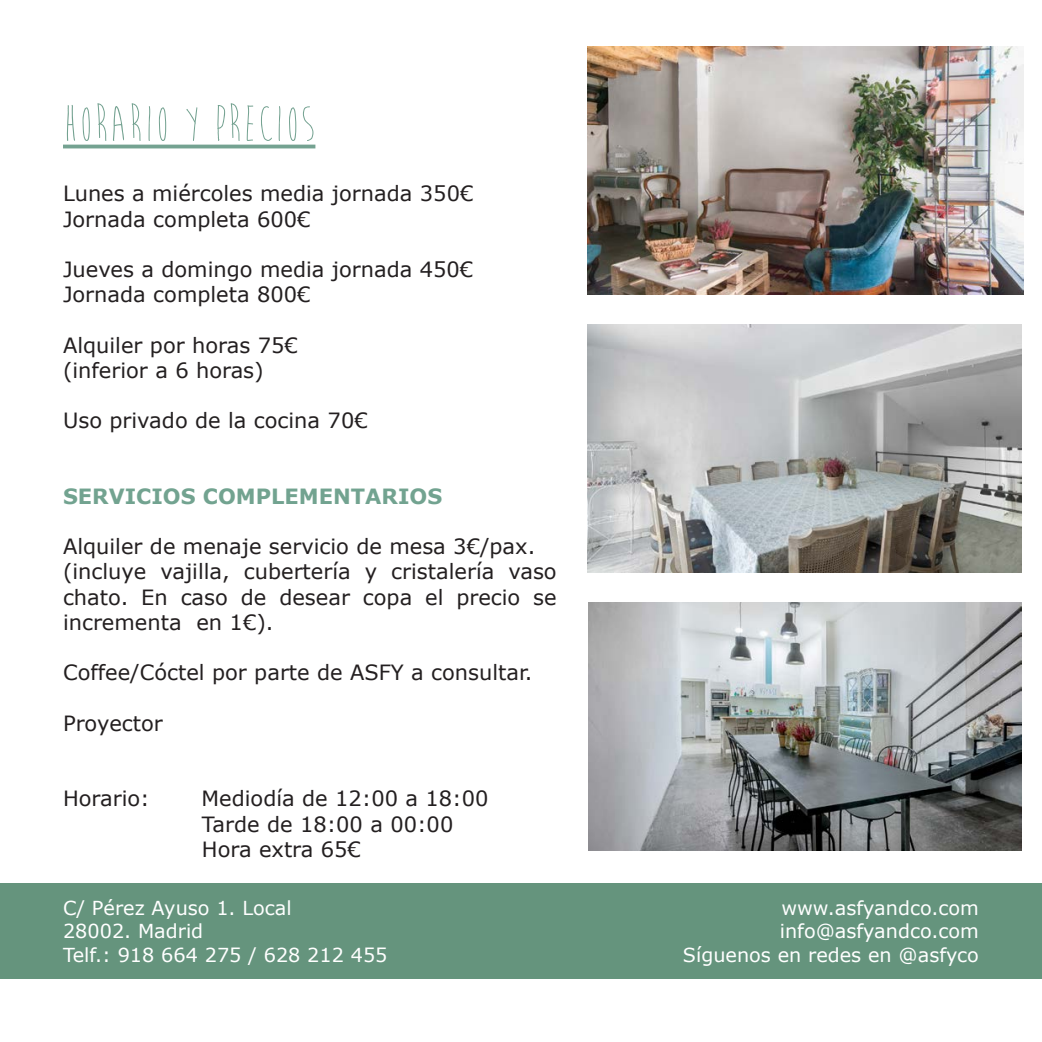
<style>
.page{position:relative;width:1042px;height:1042px;background:#fff}
.page>*{position:absolute;margin:0;border:0;box-sizing:border-box;transform-origin:0 0}
.t1{font:52.5px "Brain Flower";color:#74a291}
.t2{font:21px/25.2px "Verdana";color:#231f20;text-align:justify}
.t3{font:700 21px "Verdana";color:#72a390}
.t4{font:19.25px/23.1px "Verdana";color:#fff}
</style>
<div class="page">
<div style="left:0;top:883px;width:1042px;height:96px;background:#65947d"></div>
<img style="left:587px;top:47px;width:436px;height:248px">
<img style="left:587px;top:324px;width:434px;height:248px">
<img style="left:588px;top:603px;width:433px;height:248px">
<hr style="left:63px;top:145px;width:252px;height:3px;background:#74a291">
<p class="t1" style="left:63px;top:97px;width:254px">HORARIO Y PRECIOS</p>
<p class="t2" style="left:63px;top:181px;width:412px">Lunes a miércoles media jornada 350€</p>
<p class="t2" style="left:63px;top:207px;width:249px">Jornada completa 600€</p>
<p class="t2" style="left:63px;top:257px;width:412px">Jueves a domingo media jornada 450€</p>
<p class="t2" style="left:63px;top:282px;width:249px">Jornada completa 800€</p>
<p class="t2" style="left:63px;top:333px;width:236px">Alquiler por horas 75€</p>
<p class="t2" style="left:63px;top:358px;width:202px">(inferior a 6 horas)</p>
<p class="t2" style="left:63px;top:408px;width:306px">Uso privado de la cocina 70€</p>
<p class="t3" style="left:63px;top:482px;width:381px">SERVICIOS COMPLEMENTARIOS</p>
<p class="t2" style="left:63px;top:534px;width:474px">Alquiler de menaje servicio de mesa 3€/pax.</p>
<p class="t2" style="left:63px;top:559px;width:495px">(incluye vajilla, cubertería y cristalería vaso chato. En caso de desear copa el precio se incrementa en 1€).</p>
<p class="t2" style="left:63px;top:660px;width:471px">Coffee/Cóctel por parte de ASFY a consultar.</p>
<p class="t2" style="left:63px;top:711px;width:101px">Proyector</p>
<p class="t2" style="left:63px;top:786px;width:88px">Horario:</p>
<p class="t2" style="left:201px;top:786px;width:288px">Mediodía de 12:00 a 18:00</p>
<p class="t2" style="left:202px;top:811px;width:253px">Tarde de 18:00 a 00:00</p>
<p class="t2" style="left:202px;top:837px;width:161px">Hora extra 65€</p>
<p class="t4" style="left:63px;top:897px;width:326px">C/ Pérez Ayuso 1. Local<br>28002. Madrid<br>Telf.: 918 664 275 / 628 212 455</p>
<p class="t4" style="left:683px;top:897px;width:297px;text-align:right">www.asfyandco.com info@asfyandco.com<br>Síguenos en redes en @asfyco</p>
</div>
